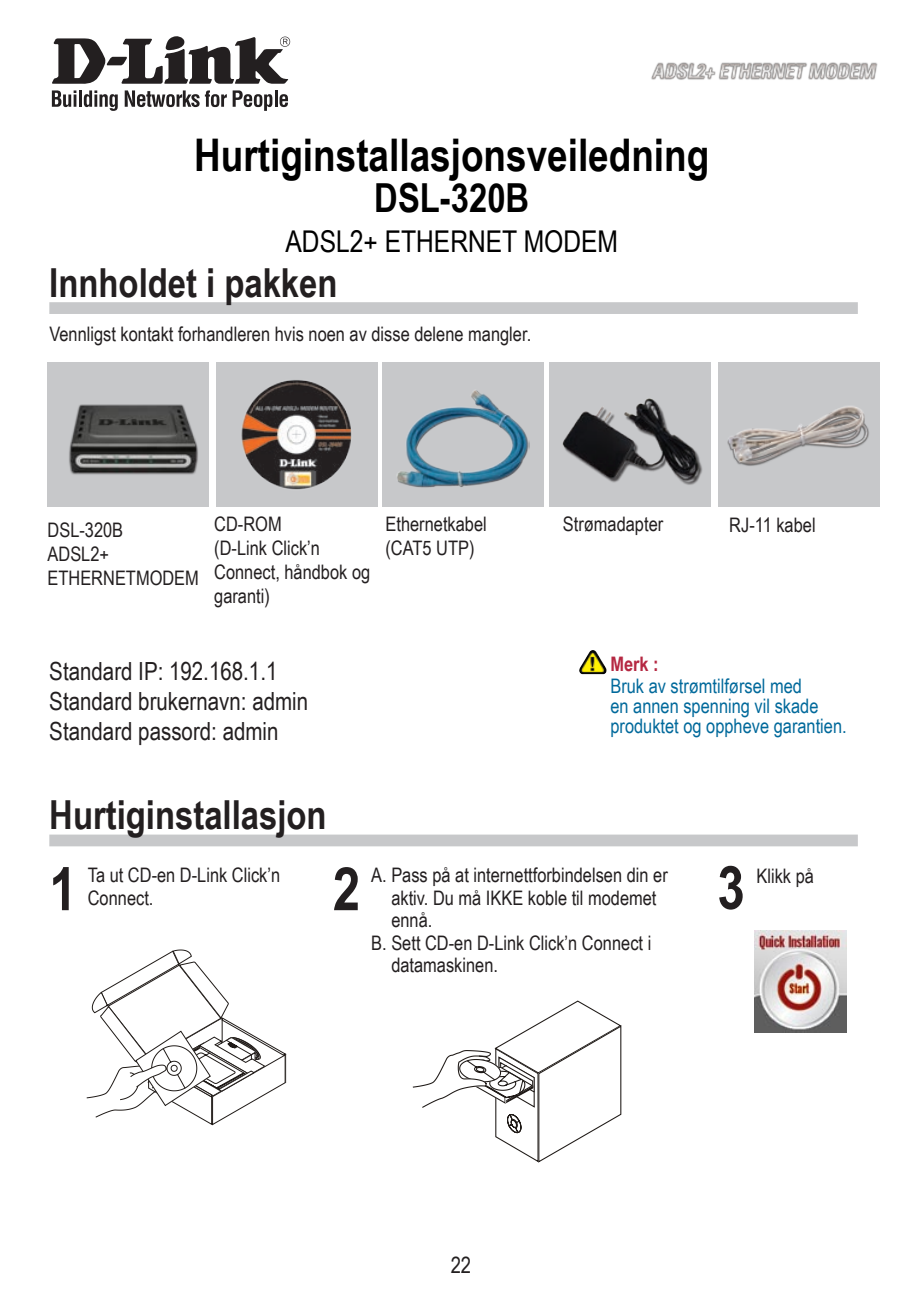
<style>
.page{position:relative;width:922px;height:1297px;background:#fff}
.page>*{position:absolute;margin:0;border:0;box-sizing:border-box;transform-origin:0 0}
.t1{font:700 60px "Arial Narrow";color:#231f20}
.t2{font:700 45px "Arial Narrow";color:#000}
.t3{font:700 40px "Arial Narrow";color:#231f20}
.t4{font:700 40px "Arial Narrow";color:#000}
.t5{font:30px "Arial Narrow";color:#000}
.t6{font:25px/30px "Arial Narrow";color:#231f20}
.t7{font:22.5px "Arial Narrow";color:#231f20}
.t8{font:20px/24px "Arial Narrow";color:#231f20}
.t9{font:20px/20px "Arial Narrow";color:#00699b}
.t10{font:700 20px "Arial Narrow";color:#b52842}
</style>
<div class="page">
<svg style="left:52px;top:90px;width:24px;height:17px"></svg>
<hr style="left:79px;top:90px;width:3px;height:17px;background:#231f20">
<svg style="left:84px;top:90px;width:34px;height:21px"></svg>
<svg style="left:125px;top:90px;width:74px;height:17px"></svg>
<svg style="left:205px;top:90px;width:67px;height:21px"></svg>
<hr style="left:274px;top:90px;width:3px;height:17px;background:#231f20">
<svg style="left:279px;top:94px;width:9px;height:13px"></svg>
<svg style="left:52px;top:36px;width:238px;height:48px"></svg>
<img style="left:651px;top:62px;width:227px;height:18px">
<div style="left:49px;top:834px;width:808px;height:12px;background:#c7c8ca"></div>
<div style="left:49px;top:302px;width:808px;height:12px;background:#c7c8ca"></div>
<img style="left:579px;top:650px;width:27px;height:24px">
<svg style="left:86px;top:949px;width:200px;height:176px"></svg>
<svg style="left:412px;top:1000px;width:210px;height:163px"></svg>
<div style="left:48px;top:362px;width:161px;height:145px;background:#c7c8ca"></div>
<div style="left:216px;top:362px;width:161px;height:145px;background:#c7c8ca"></div>
<div style="left:382px;top:362px;width:162px;height:145px;background:#c7c8ca"></div>
<div style="left:549px;top:362px;width:161px;height:145px;background:#c7c8ca"></div>
<div style="left:718px;top:362px;width:161px;height:145px;background:#c7c8ca"></div>
<img style="left:397px;top:390px;width:133px;height:98px">
<img style="left:727px;top:406px;width:142px;height:60px">
<img style="left:562px;top:398px;width:141px;height:87px">
<img style="left:241px;top:380px;width:111px;height:110px">
<img style="left:754px;top:931px;width:92px;height:101px">
<img style="left:69px;top:404px;width:129px;height:71px">
<h2 class="t2" style="left:194px;top:122px;width:516px">Hurtiginstallasjonsveiledning</h2>
<h3 class="t4" style="left:374px;top:168px;width:156px">DSL-320B</h3>
<h3 class="t5" style="left:285px;top:219px;width:334px">ADSL2+ ETHERNET MODEM</h3>
<h3 class="t3" style="left:49px;top:252px;width:289px">Innholdet i pakken</h3>
<p class="t8" style="left:49px;top:321px;width:483px">Vennligst kontakt forhandleren hvis noen av disse delene mangler.</p>
<p class="t8" style="left:48px;top:517px;width:153px">DSL-320B<br>ADSL2+<br>ETHERNETMODEM</p>
<p class="t8" style="left:214px;top:511px;width:157px">CD-ROM<br>(D-Link Click’n<br>Connect, håndbok og garanti)</p>
<p class="t8" style="left:385px;top:511px;width:103px">Ethernetkabel (CAT5 UTP)</p>
<p class="t8" style="left:562px;top:512px;width:102px">Strømadapter</p>
<p class="t8" style="left:729px;top:512px;width:88px">RJ-11 kabel</p>
<p class="t6" style="left:49px;top:655px;width:260px">Standard IP: 1 92.1 68.1 .1<br>Standard brukernavn: admin<br>Standard passord: admin</p>
<h3 class="t3" style="left:49px;top:784px;width:279px">Hurtiginstallasjon</h3>
<p class="t10" style="left:610px;top:648px;width:50px">Merk :</p>
<p class="t9" style="left:610px;top:676px;width:238px">Bruk av strømtilførsel med<br>en annen spenning vil skade produktet og oppheve garantien.</p>
<h1 class="t1" style="left:49px;top:844px;width:29px">1</h1>
<p class="t8" style="left:88px;top:863px;width:194px;line-height:22.5px">Ta ut CD-en D-Link Click’n<br>Connect.</p>
<h1 class="t1" style="left:333px;top:844px;width:29px">2</h1>
<p class="t8" style="left:371px;top:862px;width:298px">A. Pass på at internettforbindelsen din er</p>
<p class="t8" style="left:391px;top:885px;width:266px">aktiv. Du må IKKE koble til modemet</p>
<p class="t8" style="left:391px;top:907px;width:43px">ennå.</p>
<p class="t8" style="left:371px;top:930px;width:281px">B. Sett CD-en D-Link Click’n Connect i</p>
<p class="t8" style="left:391px;top:952px;width:108px">datamaskinen.</p>
<h1 class="t1" style="left:717px;top:842px;width:29px">3</h1>
<p class="t8" style="left:756px;top:863px;width:59px">Klikk på</p>
<p class="t7" style="left:450px;top:1248px;width:11px">22</p>
</div>
